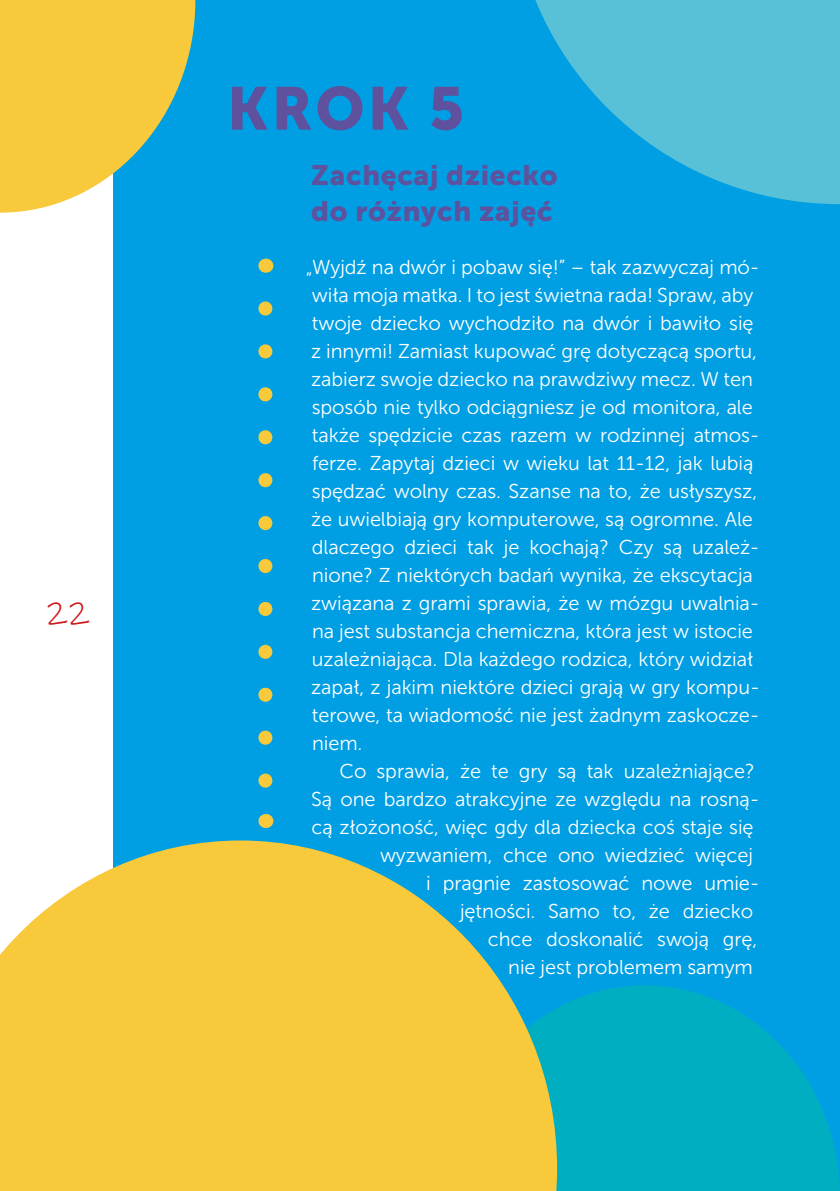
<style>
.page{position:relative;width:840px;height:1191px;background:#fff}
.page>*{position:absolute;margin:0;border:0;box-sizing:border-box;transform-origin:0 0}
.t1{font:60px "Museo Sans 900";color:#5e519d}
.t2{font:32px "Ink Free";color:#cd171a}
.t3{font:28px/36px "Museo Sans 900";letter-spacing:.025em;color:#5e519d}
.t4{font:20px/28px "Museo Sans 300";letter-spacing:-.005em;color:#fff}
</style>
<div class="page">
<div style="left:113px;top:0;width:726px;height:1191px;background:#009fe3"></div>
<svg style="left:556px;top:985px;width:283px;height:206px;fill:#00aec1"></svg>
<svg style="left:0;top:0;width:195px;height:213px;fill:#f8c93a"></svg>
<svg style="left:535px;top:0;width:304px;height:204px;fill:#58c1d7"></svg>
<svg style="left:0;top:840px;width:556px;height:351px;background:#dbc655"></svg>
<svg style="left:258px;top:308px;width:14px;height:480px"></svg>
<svg style="left:265px;top:259px;width:1px;height:14px"></svg>
<svg style="left:265px;top:814px;width:1px;height:14px"></svg>
<h2 class="t2" style="left:45px;top:592px;width:45px">22</h2>
<h1 class="t1" style="left:227px;top:75px;width:238px">KROK 5</h1>
<h3 class="t3" style="left:311px;top:157px;width:248px">Zachęcaj dziecko do różnych zajęć</h3>
<p class="t4" style="left:306px;top:253px;width:455px">„Wyjdź na dwór i pobaw się!” – tak zazwyczaj mó&shy;wiła moja matka. I to jest świetna rada! Spraw, aby twoje dziecko wychodziło na dwór i bawiło się z innymi! Zamiast kupować grę dotyczącą sportu, zabierz swoje dziecko na prawdziwy mecz. W ten sposób nie tylko odciągniesz je od monitora, ale także spędzicie czas razem w rodzinnej atmos&shy;ferze. Zapytaj dzieci w wieku lat 11-12, jak lubią spędzać wolny czas. Szanse na to, że usłyszysz, że uwielbiają gry komputerowe, są ogromne. Ale dlaczego dzieci tak je kochają? Czy są uzależ&shy;nione? Z niektórych badań wynika, że ekscytacja związana z grami sprawia, że w mózgu uwalnia&shy;na jest substancja chemiczna, która jest w istocie uzależniająca. Dla każdego rodzica, który widział zapał, z jakim niektóre dzieci grają w gry kompu&shy;terowe, ta wiadomość nie jest żadnym zaskocze&shy;niem.</p>
<p class="t4" style="left:339px;top:757px;width:416px">Co sprawia, że te gry są tak uzależniające?</p>
<p class="t4" style="left:311px;top:785px;width:449px">Są one bardzo atrakcyjne ze względu na rosną-</p>
<p class="t4" style="left:311px;top:813px;width:443px">cą złożoność, więc gdy dla dziecka coś staje się</p>
<p class="t4" style="left:380px;top:841px;width:374px">wyzwaniem, chce ono wiedzieć więcej</p>
<p class="t4" style="left:426px;top:869px;width:335px">i pragnie zastosować nowe umie-</p>
<p class="t4" style="left:460px;top:897px;width:294px">jętności. Samo to, że dziecko</p>
<p class="t4" style="left:487px;top:925px;width:271px">chce doskonalić swoją grę,</p>
<p class="t4" style="left:508px;top:953px;width:246px">nie jest problemem samym</p>
</div>
